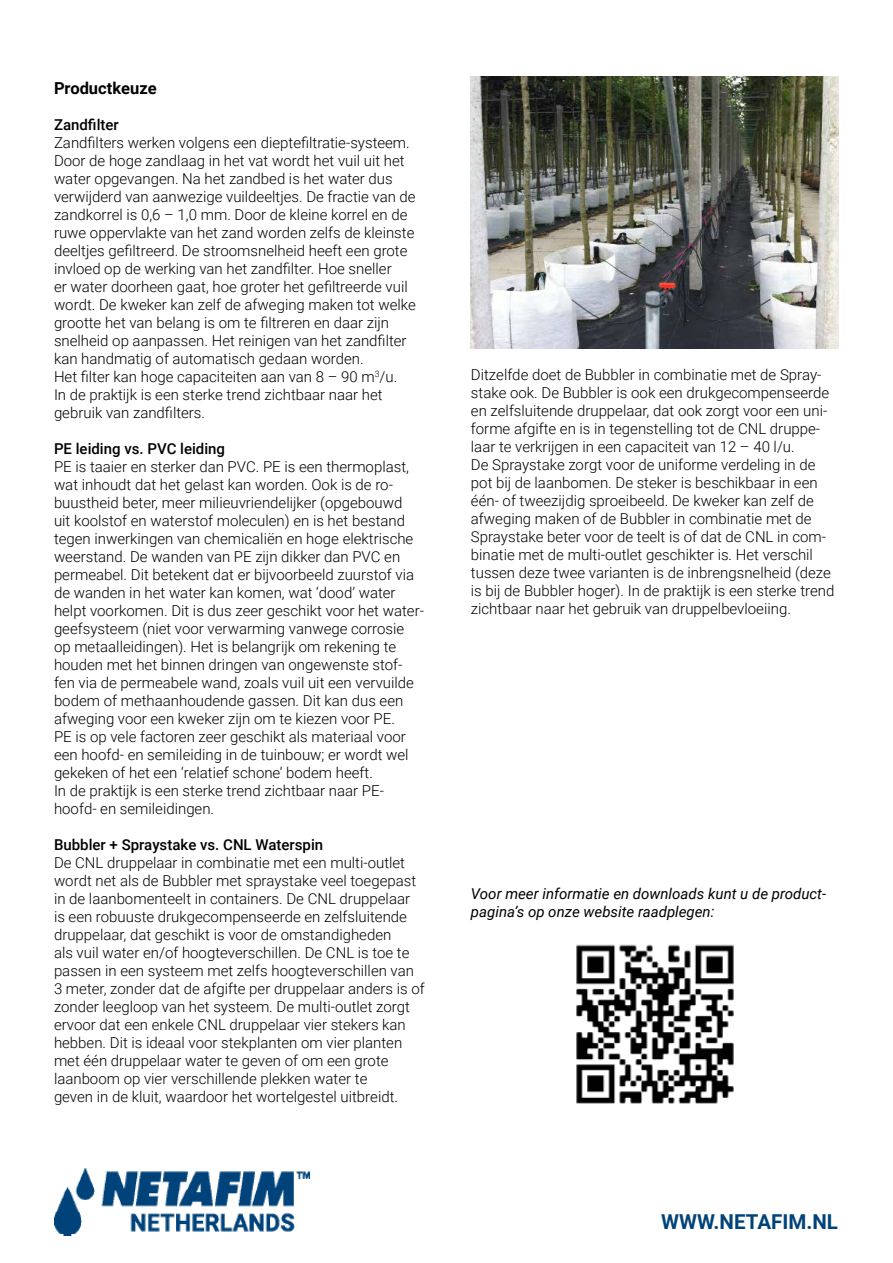
<style>
.page{position:relative;width:893px;height:1263px;background:#fff}
.page>*{position:absolute;margin:0;border:0;box-sizing:border-box;transform-origin:0 0}
.t1{font:700 20.55px "Roboto";color:#004379}
.t2{font:700 16.5px "Roboto";color:#000}
.t3{font:300 15px/18px "Roboto";color:#000}
.t4{font:italic 15px/18px "Roboto";color:#000}
.t5{font:500 15px "Roboto";color:#000}
</style>
<div class="page">
<img style="left:54px;top:1168px;width:255px;height:68px">
<img style="left:471px;top:77px;width:368px;height:272px">
<img style="left:576px;top:944px;width:158px;height:160px">
<p class="t2" style="left:54px;top:76px;width:104px">Productkeuze</p>
<p class="t5" style="left:54px;top:114px;width:66px">Zandfilter</p>
<p class="t3" style="left:54px;top:133px;width:363px">Zandfilters werken volgens een dieptefiltratie-systeem.<br>Door de hoge zandlaag in het vat wordt het vuil uit het water opgevangen. Na het zandbed is het water dus verwijderd van aanwezige vuildeeltjes. De fractie van de zandkorrel is 0,6 – 1,0 mm. Door de kleine korrel en de ruwe oppervlakte van het zand worden zelfs de kleinste deeltjes gefiltreerd. De stroomsnelheid heeft een grote invloed op de werking van het zandfilter. Hoe sneller<br>er water doorheen gaat, hoe groter het gefiltreerde vuil wordt. De kweker kan zelf de afweging maken tot welke grootte het van belang is om te filtreren en daar zijn snelheid op aanpassen. Het reinigen van het zandfilter kan handmatig of automatisch gedaan worden.<br>Het filter kan hoge capaciteiten aan van 8 – 90 m<sup>3</sup>/u.<br>In de praktijk is een sterke trend zichtbaar naar het gebruik van zandfilters.</p>
<p class="t5" style="left:54px;top:438px;width:173px">PE leiding vs. PVC leiding</p>
<p class="t3" style="left:54px;top:457px;width:371px">PE is taaier en sterker dan PVC. PE is een thermoplast, wat inhoudt dat het gelast kan worden. Ook is de ro&shy;buustheid beter, meer milieuvriendelijker (opgebouwd<br>uit koolstof en waterstof moleculen) en is het bestand tegen inwerkingen van chemicaliën en hoge elektrische weerstand. De wanden van PE zijn dikker dan PVC en permeabel. Dit betekent dat er bijvoorbeeld zuurstof via de wanden in het water kan komen, wat ‘dood’ water helpt voorkomen. Dit is dus zeer geschikt voor het water&shy;geefsysteem (niet voor verwarming vanwege corrosie op metaalleidingen). Het is belangrijk om rekening te houden met het binnen dringen van ongewenste stof&shy;fen via de permeabele wand, zoals vuil uit een vervuilde bodem of methaanhoudende gassen. Dit kan dus een afweging voor een kweker zijn om te kiezen voor PE.<br>PE is op vele factoren zeer geschikt als materiaal voor een hoofd- en semileiding in de tuinbouw; er wordt wel gekeken of het een ‘relatief schone’ bodem heeft.<br>In de praktijk is een sterke trend zichtbaar naar PE&shy;hoofd- en semileidingen.</p>
<p class="t5" style="left:54px;top:834px;width:271px">Bubbler + Spraystake vs. CNL Waterspin</p>
<p class="t3" style="left:54px;top:853px;width:372px">De CNL druppelaar in combinatie met een multi-outlet wordt net als de Bubbler met spraystake veel toegepast in de laanbomenteelt in containers. De CNL druppelaar is een robuuste drukgecompenseerde en zelfsluitende druppelaar, dat geschikt is voor de omstandigheden<br>als vuil water en/of hoogteverschillen. De CNL is toe te passen in een systeem met zelfs hoogteverschillen van 3 meter, zonder dat de afgifte per druppelaar anders is of zonder leegloop van het systeem. De multi-outlet zorgt ervoor dat een enkele CNL druppelaar vier stekers kan hebben. Dit is ideaal voor stekplanten om vier planten met één druppelaar water te geven of om een grote laanboom op vier verschillende plekken water te<br>geven in de kluit, waardoor het wortelgestel uitbreidt.</p>
<p class="t3" style="left:471px;top:365px;width:365px">Ditzelfde doet de Bubbler in combinatie met de Spray&shy;stake ook. De Bubbler is ook een drukgecompenseerde en zelfsluitende druppelaar, dat ook zorgt voor een uni&shy;forme afgifte en is in tegenstelling tot de CNL druppe&shy;laar te verkrijgen in een capaciteit van 12 – 40 l/u.<br>De Spraystake zorgt voor de uniforme verdeling in de pot bij de laanbomen. De steker is beschikbaar in een één- of tweezijdig sproeibeeld. De kweker kan zelf de afweging maken of de Bubbler in combinatie met de Spraystake beter voor de teelt is of dat de CNL in com&shy;binatie met de multi-outlet geschikter is. Het verschil tussen deze twee varianten is de inbrengsnelheid (deze is bij de Bubbler hoger). In de praktijk is een sterke trend zichtbaar naar het gebruik van druppelbevloeiing.</p>
<p class="t4" style="left:471px;top:884px;width:357px">Voor meer informatie en downloads kunt u de product&shy;pagina’s op onze website raadplegen:</p>
<h1 class="t1" style="left:661px;top:1208px;width:178px">WWW.NETAFIM.NL</h1>
</div>
